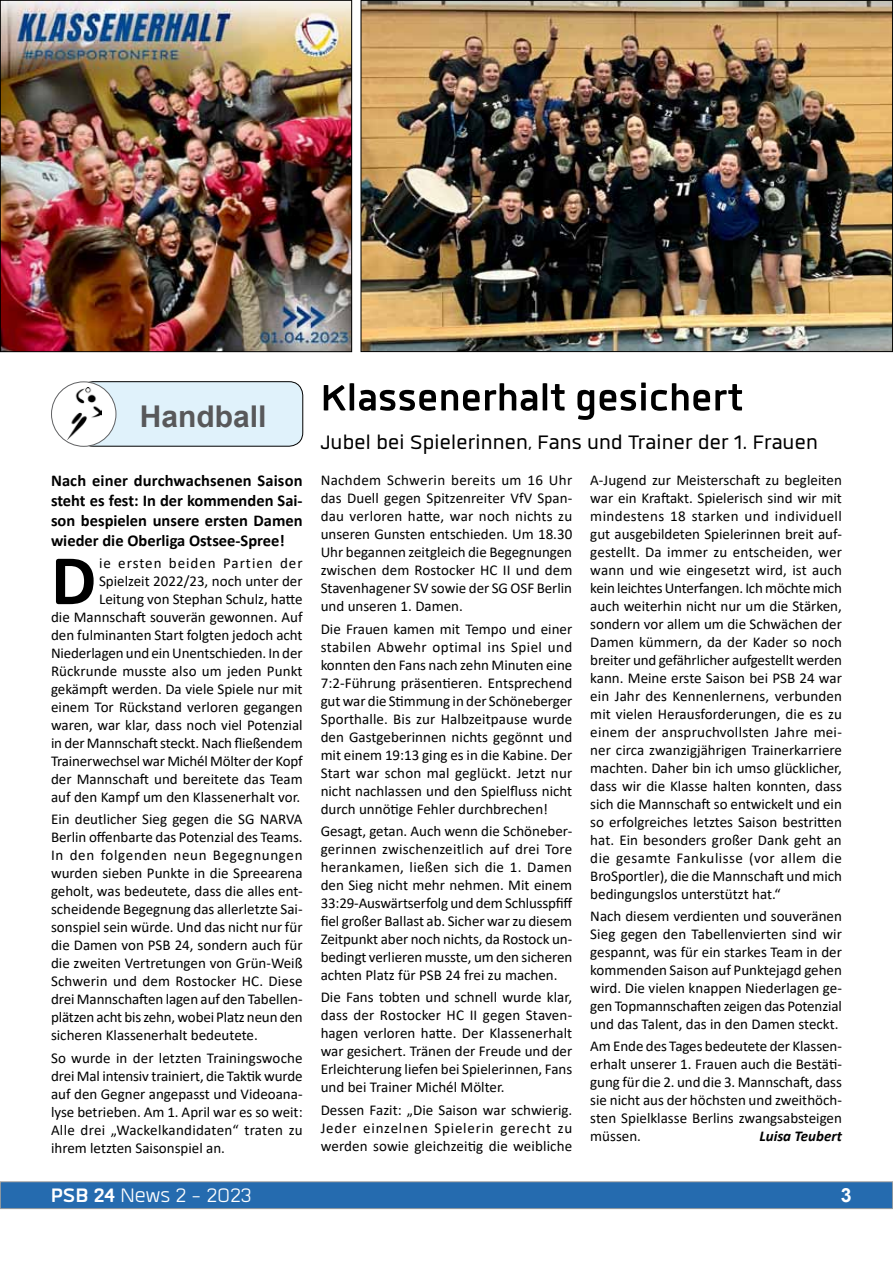
<style>
.page{position:relative;width:893px;height:1263px;background:#fff}
.page>*{position:absolute;margin:0;border:0;box-sizing:border-box;transform-origin:0 0}
.t1{font:700 71.7px "Calibri";color:#000}
.t2{font:700 51px "Quan";color:#000}
.t3{font:700 30px "Arial";color:#58585a}
.t4{font:27px "Quan";letter-spacing:.01em;color:#000}
.t5{font:27px "Quan";color:#fff}
.t6{font:700 19.5px "Arial";color:#fff}
.t7{font:700 16.5px/19.8px "Calibri";color:#000;text-align:justify}
.t8{font:15px/18px "Calibri";color:#000;text-align:justify}
.t9{font:italic 700 15px "Calibri";color:#000}
.s1{font-weight:700}
</style>
<div class="page">
<div style="left:0;top:1182px;width:893px;height:26px;background:#256baf"></div>
<div style="left:0;top:1181px;width:893px;height:28px;border:1px solid #9c9e9f"></div>
<div style="left:79px;top:382px;width:224px;height:64px;background:#e0f2fb;border-radius:14px"></div>
<div style="left:79px;top:381px;width:224px;height:65px;border:1px solid #000;border-radius:14px"></div>
<div style="left:52px;top:382px;width:64px;height:64px;background:#fff;border-radius:50%"></div>
<div style="left:51px;top:381px;width:65px;height:66px;border:1px solid #606163;border-radius:50%"></div>
<img style="left:67px;top:387px;width:35px;height:53px">
<img style="left:2px;top:2px;width:348px;height:348px">
<div style="left:0;top:0;width:352px;height:352px;border:1px solid #000"></div>
<img style="left:363px;top:2px;width:528px;height:348px">
<h3 class="t3" style="left:140px;top:395px;width:128px">Handball</h3>
<p class="t7" style="left:51px;top:471px;width:253px">Nach einer durchwachsenen Saison steht es fest: In der kommenden Sai&shy;son bespielen unsere ersten Damen wieder die Oberliga Ostsee-Spree!</p>
<h1 class="t1" style="left:51px;top:530px;width:47px">D</h1>
<p class="t8" style="left:51px;top:554px;width:253px;text-align:right">ie ersten beiden Partien der Spielzeit 2022/23, noch unter der Leitung von Stephan Schulz, hatte<br>die Mannschaft souverän gewonnen. Auf den fulminanten Start folgten jedoch acht Niederlagen und ein Unentschieden. In der Rückrunde musste also um jeden Punkt gekämpft werden. Da viele Spiele nur mit einem Tor Rückstand verloren gegangen waren, war klar, dass noch viel Potenzial in der Mannschaft steckt. Nach fließendem Trainerwechsel war Michél Mölter der Kopf der Mannschaft und bereitete das Team auf den Kampf um den Klassenerhalt vor.</p>
<p class="t8" style="left:51px;top:810px;width:253px">Ein deutlicher Sieg gegen die SG NARVA Berlin offenbarte das Potenzial des Teams.<br>In den folgenden neun Begegnungen wurden sieben Punkte in die Spreearena geholt, was bedeutete, dass die alles ent&shy;scheidende Begegnung das allerletzte Sai&shy;sonspiel sein würde. Und das nicht nur für die Damen von PSB 24, sondern auch für die zweiten Vertretungen von Grün-Weiß Schwerin und dem Rostocker HC. Diese drei Mannschaften lagen auf den Tabellen&shy;plätzen acht bis zehn, wobei Platz neun den sicheren Klassenerhalt bedeutete.</p>
<p class="t8" style="left:51px;top:1048px;width:253px">So wurde in der letzten Trainingswoche drei Mal intensiv trainiert, die Taktik wurde auf den Gegner angepasst und Videoana&shy;lyse betrieben. Am 1. April war es so weit:<br>Alle drei „Wackelkandidaten“ traten zu ihrem letzten Saisonspiel an.</p>
<h2 class="t2" style="left:321px;top:373px;width:424px">Klassenerhalt gesichert</h2>
<h3 class="t4" style="left:321px;top:430px;width:499px">Jubel bei Spielerinnen, Fans und Trainer der 1. Frauen</h3>
<p class="t8" style="left:321px;top:471px;width:253px">Nachdem Schwerin bereits um 16 Uhr das Duell gegen Spitzenreiter VfV Span&shy;dau verloren hatte, war noch nichts zu unseren Gunsten entschieden. Um 18.30<br>Uhr begannen zeitgleich die Begegnungen zwischen dem Rostocker HC II und dem Stavenhagener SV sowie der SG OSF Berlin und unseren 1. Damen.</p>
<p class="t8" style="left:321px;top:619px;width:253px">Die Frauen kamen mit Tempo und einer stabilen Abwehr optimal ins Spiel und konnten den Fans nach zehn Minuten eine 7:2-Führung präsentieren. Entsprechend gut war die Stimmung in der Schöneberger Sporthalle. Bis zur Halbzeitpause wurde den Gastgeberinnen nichts gegönnt und mit einem 19:13 ging es in die Kabine. Der Start war schon mal geglückt. Jetzt nur nicht nachlassen und den Spielfluss nicht durch unnötige Fehler durchbrechen!</p>
<p class="t8" style="left:321px;top:821px;width:253px">Gesagt, getan. Auch wenn die Schöneber&shy;gerinnen zwischenzeitlich auf drei Tore herankamen, ließen sich die 1. Damen den Sieg nicht mehr nehmen. Mit einem 33:29-Auswärtserfolg und dem Schlusspfiff fiel großer Ballast ab. Sicher war zu diesem Zeitpunkt aber noch nichts, da Rostock un&shy;bedingt verlieren musste, um den sicheren achten Platz für PSB 24 frei zu machen.</p>
<p class="t8" style="left:321px;top:988px;width:253px">Die Fans tobten und schnell wurde klar, dass der Rostocker HC II gegen Staven&shy;hagen verloren hatte. Der Klassenerhalt war gesichert. Tränen der Freude und der Erleichterung liefen bei Spielerinnen, Fans und bei Trainer Michél Mölter.</p>
<p class="t8" style="left:321px;top:1100px;width:253px">Dessen Fazit: „Die Saison war schwierig.<br>Jeder einzelnen Spielerin gerecht zu werden sowie gleichzeitig die weibliche</p>
<p class="t8" style="left:590px;top:470px;width:253px">A-Jugend zur Meisterschaft zu begleiten war ein Kraftakt. Spielerisch sind wir mit mindestens 18 starken und individuell gut ausgebildeten Spielerinnen breit auf&shy;gestellt. Da immer zu entscheiden, wer wann und wie eingesetzt wird, ist auch kein leichtes Unterfangen. Ich möchte mich auch weiterhin nicht nur um die Stärken, sondern vor allem um die Schwächen der Damen kümmern, da der Kader so noch breiter und gefährlicher aufgestellt werden kann. Meine erste Saison bei PSB 24 war ein Jahr des Kennenlernens, verbunden mit vielen Herausforderungen, die es zu einem der anspruchvollsten Jahre mei&shy;ner circa zwanzigjährigen Trainerkarriere machten. Daher bin ich umso glücklicher, dass wir die Klasse halten konnten, dass sich die Mannschaft so entwickelt und ein so erfolgreiches letztes Saison bestritten hat. Ein besonders großer Dank geht an die gesamte Fankulisse (vor allem die BroSportler), die die Mannschaft und mich bedingungslos unterstützt hat.“</p>
<p class="t8" style="left:590px;top:906px;width:253px">Nach diesem verdienten und souveränen Sieg gegen den Tabellenvierten sind wir gespannt, was für ein starkes Team in der kommenden Saison auf Punktejagd gehen wird. Die vielen knappen Niederlagen ge&shy;gen Topmannschaften zeigen das Potenzial und das Talent, das in den Damen steckt.</p>
<p class="t8" style="left:590px;top:1037px;width:253px">Am Ende des Tages bedeutete der Klassen&shy;erhalt unserer 1. Frauen auch die Bestäti&shy;gung für die 2. und die 3. Mannschaft, dass sie nicht aus der höchsten und zweithöch&shy;sten Spielklasse Berlins zwangsabsteigen müssen.</p>
<p class="t9" style="left:759px;top:1125px;width:84px">Luisa Teubert</p>
<h3 class="t5" style="left:51px;top:1183px;width:203px"><span class="s1">PSB 24</span> News 2 - 2023</h3>
<h3 class="t6" style="left:841px;top:1182px;width:12px">3</h3>
</div>
